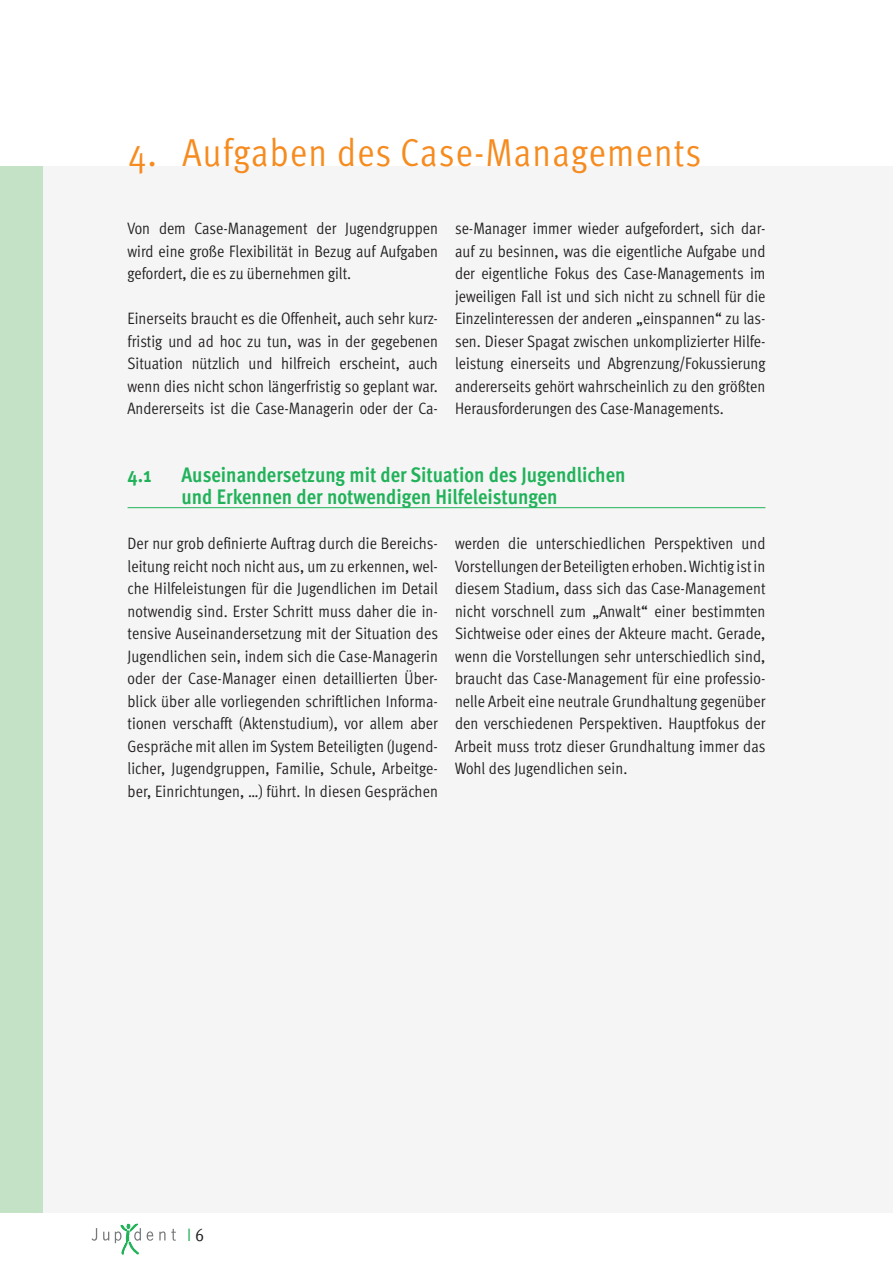
<style>
.page{position:relative;width:893px;height:1263px;background:#fff}
.page>*{position:absolute;margin:0;border:0;box-sizing:border-box;transform-origin:0 0}
.t1{font:39px "Meta Cond Normal";letter-spacing:.03em;color:#f68b1f}
.t2{font:700 21px/22.5px "Meta Cond";color:#21b259}
.t3{font:18px "Meta Cond Normal";color:#21b259}
.t4{font:16.5px/22.5px "Meta Cond Normal";color:#231f20;text-align:justify}
.s1{font-family:"Meta Cond Normal Expert";color:#231f20}
</style>
<div class="page">
<div style="left:0;top:166px;width:893px;height:1047px;background:#f5f5f6"></div>
<div style="left:0;top:166px;width:43px;height:1047px;background:#c3e2c6"></div>
<svg style="left:92px;top:1228px;width:5px;height:13px"></svg>
<svg style="left:103px;top:1232px;width:6px;height:8px"></svg>
<svg style="left:147px;top:1231px;width:6px;height:10px"></svg>
<svg style="left:159px;top:1229px;width:17px;height:12px"></svg>
<svg style="left:115px;top:1224px;width:26px;height:31px"></svg>
<hr style="left:128px;top:507px;width:637px;height:1px;background:#21b259">
<h1 class="t1" style="left:129px;top:130px;width:574px">4. Aufgaben des Case-Managements</h1>
<p class="t4" style="left:128px;top:217px;width:312px">Von dem Case-Management der Jugendgruppen wird eine große Flexibilität in Bezug auf Aufgaben gefordert, die es zu übernehmen gilt.</p>
<p class="t4" style="left:128px;top:307px;width:312px">Einerseits braucht es die Offenheit, auch sehr kurz&shy;fristig und ad hoc zu tun, was in der gegebenen Situation nützlich und hilfreich erscheint, auch wenn dies nicht schon längerfristig so geplant war.<br>Andererseits ist die Case-Managerin oder der Ca-</p>
<p class="t4" style="left:455px;top:217px;width:312px">se-Manager immer wieder aufgefordert, sich dar&shy;auf zu besinnen, was die eigentliche Aufgabe und der eigentliche Fokus des Case-Managements im jeweiligen Fall ist und sich nicht zu schnell für die Einzelinteressen der anderen „einspannen“ zu las&shy;sen. Dieser Spagat zwischen unkomplizierter Hilfe&shy;leistung einerseits und Abgrenzung/Fokussierung andererseits gehört wahrscheinlich zu den größten Herausforderungen des Case-Managements.</p>
<p class="t2" style="left:128px;top:463px;width:26px">4.1</p>
<p class="t2" style="left:182px;top:463px;width:445px">Auseinandersetzung mit der Situation des Jugendlichen und Erkennen der notwendigen Hilfeleistungen</p>
<p class="t4" style="left:128px;top:532px;width:312px">Der nur grob definierte Auftrag durch die Bereichs&shy;leitung reicht noch nicht aus, um zu erkennen, wel&shy;che Hilfeleistungen für die Jugendlichen im Detail notwendig sind. Erster Schritt muss daher die in&shy;tensive Auseinandersetzung mit der Situation des Jugendlichen sein, indem sich die Case-Managerin oder der Case-Manager einen detaillierten Über&shy;blick über alle vorliegenden schriftlichen Informa&shy;tionen verschafft (Aktenstudium), vor allem aber Gespräche mit allen im System Beteiligten (Jugend&shy;licher, Jugendgruppen, Familie, Schule, Arbeitge&shy;ber, Einrichtungen, …) führt. In diesen Gesprächen</p>
<p class="t4" style="left:455px;top:532px;width:312px">werden die unterschiedlichen Perspektiven und Vorstellungen der Beteiligten erhoben. Wichtig ist in diesem Stadium, dass sich das Case-Management nicht vorschnell zum „Anwalt“ einer bestimmten Sichtweise oder eines der Akteure macht. Gerade, wenn die Vorstellungen sehr unterschiedlich sind, braucht das Case-Management für eine professio&shy;nelle Arbeit eine neutrale Grundhaltung gegenüber den verschiedenen Perspektiven. Hauptfokus der Arbeit muss trotz dieser Grundhaltung immer das Wohl des Jugendlichen sein.</p>
<p class="t3" style="left:187px;top:1225px;width:18px">I <span class="s1">6</span></p>
</div>
